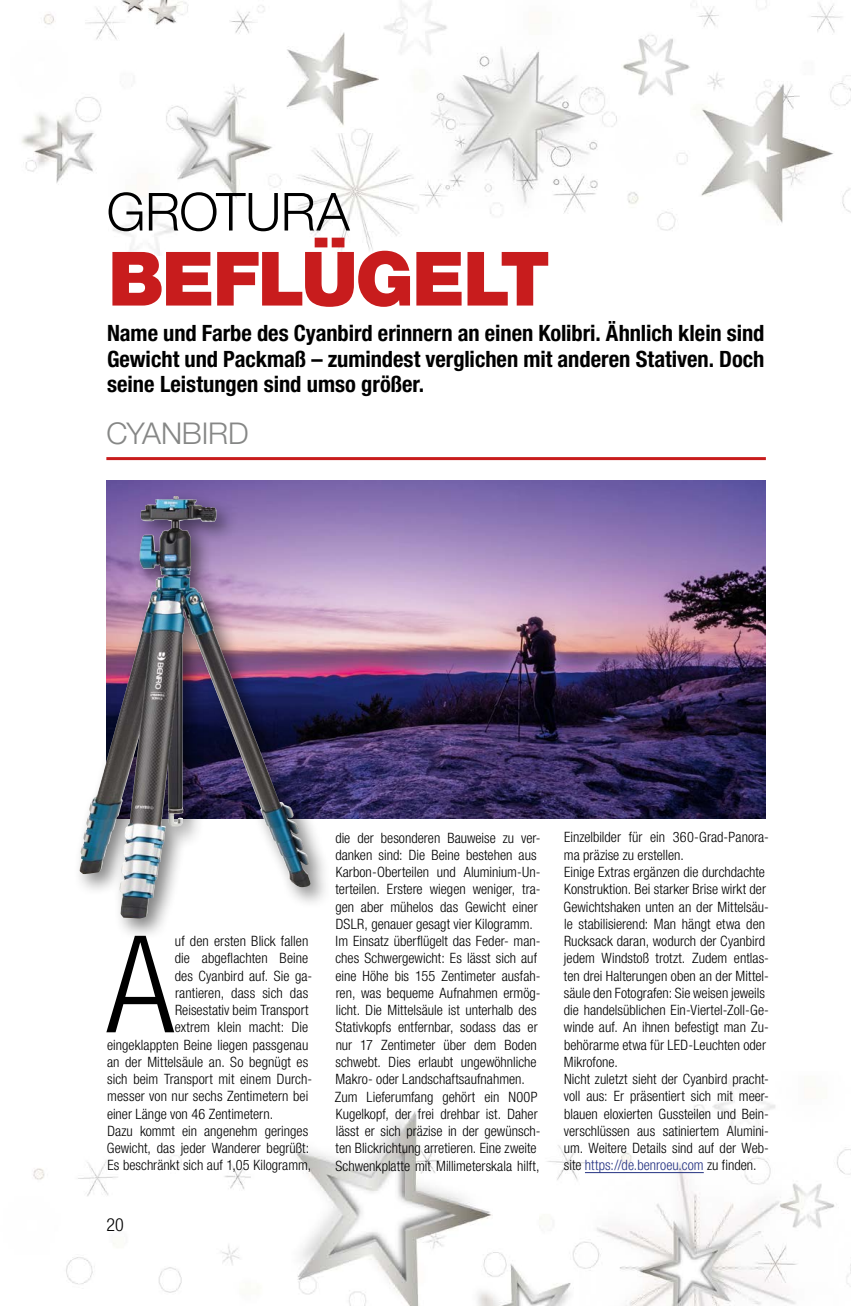
<style>
.page{position:relative;width:851px;height:1306px;background:#fff}
.page>*{position:absolute;margin:0;border:0;box-sizing:border-box;transform-origin:0 0}
.t1{font:135px "Helvetica Neue LT 47 Lt Cn";color:#000}
.t2{font:75px "Helvetica Neue LT 95 Blk";letter-spacing:-.03em;color:#c81c1d}
.t3{font:52.5px "Helvetica Neue LT 45 Lt";letter-spacing:-.01em;color:#000}
.t4{font:30px "Helvetica Neue LT 45 Lt";letter-spacing:-.01em;color:#868786}
.t5{font:22.5px/25.5px "Helvetica Neue LT 77 Bd Cn";color:#000;text-align:justify}
.t6{font:18px "Helvetica Neue LT 47 Lt Cn";color:#000}
.t7{font:14.25px/17.2px "Helvetica Neue LT 47 Lt Cn";color:#000}
.s1{color:#243282}
</style>
<div class="page">
<img style="left:21px;top:0;width:829px;height:256px">
<img style="left:33px;top:1080px;width:817px;height:225px">
<hr style="left:106px;top:457px;width:659px;height:3px;background:#c81c1d">
<img style="left:107px;top:480px;width:658px;height:338px">
<div style="left:73px;top:489px;width:259px;height:451px;background:#000;opacity:.5"></div>
<img style="left:79px;top:496px;width:95px;height:378px">
<hr style="left:585px;top:1172px;width:118px;height:1px;background:#243282">
<h3 class="t3" style="left:106px;top:180px;width:245px">GROTURA</h3>
<h2 class="t2" style="left:108px;top:233px;width:443px">BEFLÜGELT</h2>
<h3 class="t5" style="left:107px;top:320px;width:659px">Name und Farbe des Cyanbird erinnern an einen Kolibri. Ähnlich klein sind Gewicht und Packmaß – zumindest verglichen mit anderen Stativen. Doch seine Leistungen sind umso größer.</h3>
<h3 class="t4" style="left:106px;top:415px;width:144px">CYANBIRD</h3>
<h1 class="t1" style="left:106px;top:905px;width:69px">A</h1>
<p class="t7" style="left:175px;top:932px;width:135px">uf den ersten Blick fallen</p>
<p class="t7" style="left:175px;top:949px;width:135px">die abgeflachten Beine</p>
<p class="t7" style="left:175px;top:966px;width:139px">des Cyanbird auf. Sie ga-</p>
<p class="t7" style="left:175px;top:983px;width:135px">rantieren, dass sich das</p>
<p class="t7" style="left:175px;top:1001px;width:135px">Reisestativ beim Transport</p>
<p class="t7" style="left:175px;top:1018px;width:135px">extrem klein macht: Die</p>
<p class="t7" style="left:107px;top:1035px;width:203px">eingeklappten Beine liegen passgenau</p>
<p class="t7" style="left:107px;top:1052px;width:202px">an der Mittelsäule an. So begnügt es</p>
<p class="t7" style="left:107px;top:1070px;width:207px">sich beim Transport mit einem Durch-</p>
<p class="t7" style="left:107px;top:1087px;width:202px">messer von nur sechs Zentimetern bei</p>
<p class="t7" style="left:107px;top:1104px;width:167px">einer Länge von 46 Zentimetern.</p>
<p class="t7" style="left:107px;top:1122px;width:202px">Dazu kommt ein angenehm geringes</p>
<p class="t7" style="left:107px;top:1139px;width:204px">Gewicht, das jeder Wanderer begrüßt:</p>
<p class="t7" style="left:107px;top:1156px;width:205px">Es beschränkt sich auf 1,05 Kilogramm,</p>
<p class="t6" style="left:106px;top:1214px;width:19px">20</p>
<p class="t7" style="left:334px;top:828px;width:207px">die der besonderen Bauweise zu ver&shy;danken sind: Die Beine bestehen aus Karbon-Oberteilen und Aluminium-Un&shy;terteilen. Erstere wiegen weniger, tra&shy;gen aber mühelos das Gewicht einer DSLR, genauer gesagt vier Kilogramm.<br>Im Einsatz überflügelt das Feder- man&shy;ches Schwergewicht: Es lässt sich auf eine Höhe bis 155 Zentimeter ausfah&shy;ren, was bequeme Aufnahmen ermög&shy;licht. Die Mittelsäule ist unterhalb des Stativkopfs entfernbar, sodass das er nur 17 Zentimeter über dem Boden schwebt. Dies erlaubt ungewöhnliche Makro- oder Landschaftsaufnahmen.<br>Zum Lieferumfang gehört ein N00P Kugelkopf, der frei drehbar ist. Daher lässt er sich präzise in der gewünsch&shy;ten Blickrichtung arretieren. Eine zweite Schwenkplatte mit Millimeterskala hilft,</p>
<p class="t7" style="left:563px;top:828px;width:207px">Einzelbilder für ein 360-Grad-Panora&shy;ma präzise zu erstellen.<br>Einige Extras ergänzen die durchdachte Konstruktion. Bei starker Brise wirkt der Gewichtshaken unten an der Mittelsäu&shy;le stabilisierend: Man hängt etwa den Rucksack daran, wodurch der Cyanbird jedem Windstoß trotzt. Zudem entlas&shy;ten drei Halterungen oben an der Mittel&shy;säule den Fotografen: Sie weisen jeweils die handelsüblichen Ein-Viertel-Zoll-Ge&shy;winde auf. An ihnen befestigt man Zu&shy;behörarme etwa für LED-Leuchten oder Mikrofone.<br>Nicht zuletzt sieht der Cyanbird pracht&shy;voll aus: Er präsentiert sich mit meer&shy;blauen eloxierten Gussteilen und Bein&shy;verschlüssen aus satiniertem Alumini&shy;um. Weitere Details sind auf der Web&shy;site <span class="s1">https://de.benroeu.com</span> zu finden.</p>
</div>
